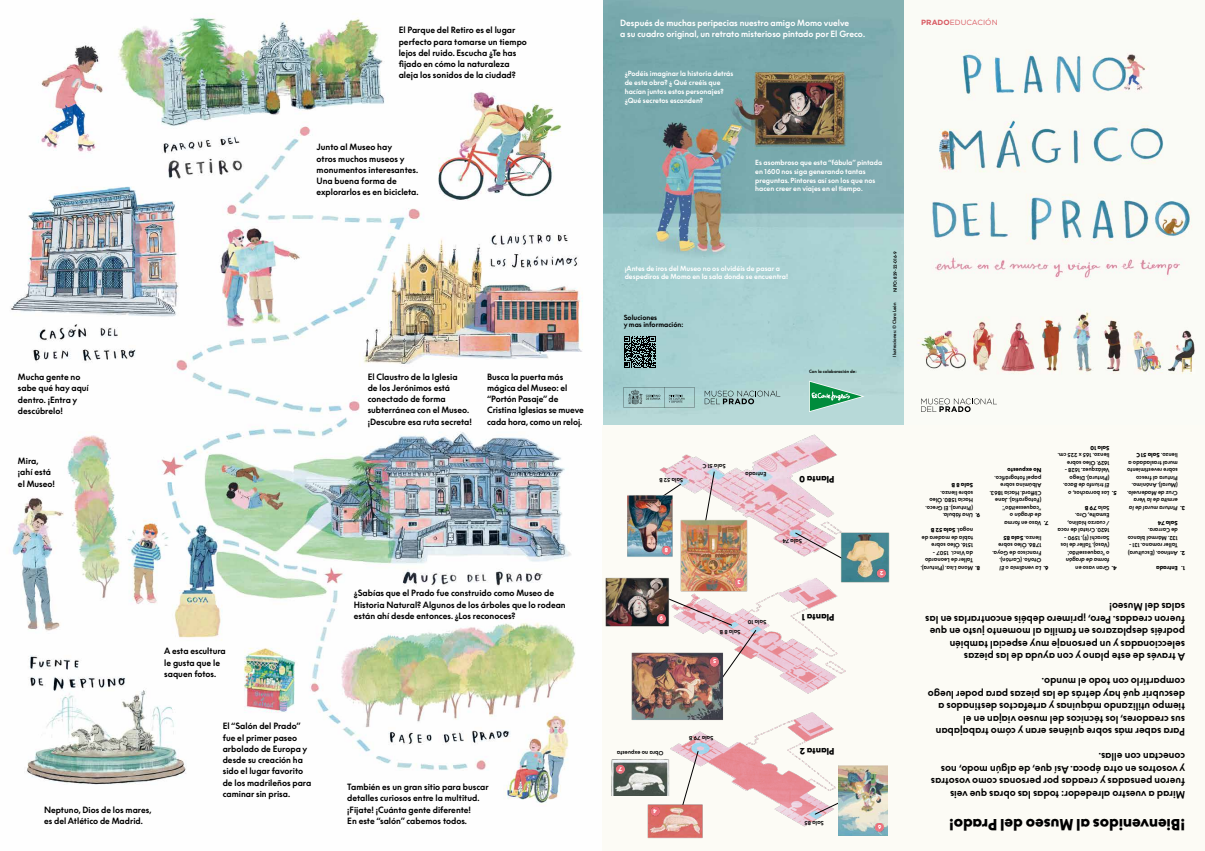
<style>
.page{position:relative;width:1205px;height:851px;background:#fff}
.page>*{position:absolute;margin:0;border:0;box-sizing:border-box;transform-origin:0 0}
.t1{font:900 15px "Supreme LL";color:#000}
.t2{font:10px/12.5px "Supreme LL Bold Flat";color:#000}
.t3{font:900 8.75px "Supreme LL";letter-spacing:-.005em;color:#000}
.t4{font:8.44px/11.2px "Supreme LL Bold Flat";color:#000}
.t5{font:8.44px/11.2px "Supreme LL Bold Flat";color:#fff}
.t6{font:7.5px "Gotham";color:#d95b63}
.t7{font:6.88px/8.8px "Supreme LL Bold Flat";color:#fff}
.t8{font:6.88px/7.5px "Supreme LL Bold Flat";color:#000}
.t9{font:5.62px/7.5px "Supreme LL Bold Flat";color:#000}
.t10{font:italic 5.62px/7.5px "Supreme LL Bold Flat";color:#000}
.t11{font:900 5.62px "Supreme LL";color:#000}
.t12{font:900 5.62px "Supreme LL";color:#fff}
.t13{font:4.38px "Supreme LL Bold Flat";color:#000}
.s1{font-weight:700}
.s2{font-family:"Supreme LL Bold Flat";font-weight:400}
.s3{font-family:"Supreme LL";font-weight:900}
.s4{font-style:italic}
.s5{font-family:"Supreme LL";font-weight:900;font-style:normal}
</style>
<div class="page">
<img style="left:603px;top:0;width:593px;height:425px">
<svg style="left:705px;top:390px;width:75px;height:14px"></svg>
<svg style="left:624px;top:387px;width:70px;height:20px"></svg>
<svg style="left:921px;top:398px;width:76px;height:14px"></svg>
<img style="left:10px;top:17px;width:573px;height:786px">
<div style="left:602px;top:425px;width:603px;height:425px;background:#fcfbf5"></div>
<img style="left:605px;top:577px;width:61px;height:50px">
<img style="left:611px;top:759px;width:58px;height:36px">
<img style="left:660px;top:434px;width:177px;height:117px">
<img style="left:666px;top:577px;width:180px;height:117px">
<img style="left:669px;top:712px;width:175px;height:124px">
<svg style="left:615px;top:765px;width:10px;height:9px"></svg>
<svg style="left:814px;top:801px;width:24px;height:13px"></svg>
<img style="left:838px;top:765px;width:50px;height:70px">
<svg style="left:874px;top:823px;width:10px;height:9px"></svg>
<svg style="left:682px;top:750px;width:17px;height:45px"></svg>
<img style="left:641px;top:795px;width:67px;height:44px">
<svg style="left:650px;top:807px;width:10px;height:9px"></svg>
<img style="left:631px;top:652px;width:106px;height:71px">
<img style="left:656px;top:598px;width:101px;height:81px">
<svg style="left:794px;top:532px;width:37px;height:25px"></svg>
<img style="left:831px;top:527px;width:59px;height:64px">
<svg style="left:876px;top:569px;width:10px;height:9px"></svg>
<svg style="left:809px;top:380px;width:55px;height:32px;background:#7abfa1"></svg>
<svg style="left:624px;top:336px;width:32px;height:32px"></svg>
<svg style="left:704px;top:471px;width:11px;height:42px"></svg>
<svg style="left:660px;top:483px;width:22px;height:7px"></svg>
<img style="left:674px;top:513px;width:79px;height:90px">
<svg style="left:734px;top:578px;width:10px;height:9px"></svg>
<img style="left:627px;top:490px;width:57px;height:77px">
<svg style="left:661px;top:546px;width:10px;height:9px"></svg>
<p class="t4" style="left:399px;top:25px;width:130px">El Parque del Retiro es el lugar perfecto para tomarse un tiempo lejos del ruido. Escucha ¿Te has fijado en cómo la naturaleza aleja los sonidos de la ciudad?</p>
<p class="t4" style="left:317px;top:142px;width:103px">Junto al Museo hay<br>otros muchos museos y monumentos interesantes.<br>Una buena forma de explorarlos es en bicicleta.</p>
<p class="t4" style="left:18px;top:371px;width:72px">Mucha gente no sabe qué hay aquí dentro. ¡Entra y descúbrelo!</p>
<p class="t4" style="left:368px;top:371px;width:106px">El Claustro de la Iglesia<br>de los Jerónimos está conectado de forma subterránea con el Museo. ¡Descubre esa ruta secreta!</p>
<p class="t4" style="left:18px;top:455px;width:39px">Mira, ¡ahí está el Museo!</p>
<p class="t4" style="left:487px;top:371px;width:98px">Busca la puerta más mágica del Museo: el “Portón Pasaje” de<br>Cristina Iglesias se mueve cada hora, como un reloj.</p>
<p class="t4" style="left:164px;top:645px;width:63px">A esta escultura le gusta que le saquen fotos.</p>
<p class="t4" style="left:44px;top:804px;width:109px">Neptuno, Dios de los mares, es del Atlético de Madrid.</p>
<p class="t4" style="left:223px;top:720px;width:90px">El “Salón del Prado” fue el primer paseo arbolado de Europa y desde su creación ha sido el lugar favorito de los madrileños para caminar sin prisa.</p>
<p class="t4" style="left:354px;top:588px;width:213px">¿Sabías que el Prado fue construido como Museo de<br>Historia Natural? Algunos de los árboles que lo rodean están ahí desde entonces. ¿Los reconoces?</p>
<p class="t4" style="left:347px;top:781px;width:143px">También es un gran sitio para buscar detalles curiosos entre la multitud. ¡Fijate! ¡Cuánta gente diferente!<br>En este “salón” cabemos todos.</p>
<p class="t5" style="left:620px;top:18px;width:246px">Después de muchas peripecias nuestro amigo Momo vuelve<br>a su cuadro original, un retrato misterioso pintado por El Greco.</p>
<p class="t7" style="left:625px;top:70px;width:110px">¿Podéis imaginar la historia detrás de esta obra? ¿ Qué creéis que hacían juntos estos personajes? ¿Qué secretos esconden?</p>
<p class="t7" style="left:755px;top:158px;width:129px">Es asombroso que esta “fábula” pintada en 1600 nos siga generando tantas preguntas. Pintores así son los que nos hacen creer en viajes en el tiempo.</p>
<p class="t7" style="left:625px;top:264px;width:165px">¡Antes de iros del Museo no os olvidéis de pasar a despediros de Momo en la sala donde se encuentra!</p>
<p class="t8" style="left:624px;top:313px;width:61px">Soluciones<br>y mas información:</p>
<p class="t13" style="left:809px;top:369px;width:49px">Con la colaboración de:</p>
<p class="t13" style="left:892px;top:292px;width:42px;rotate:-90deg">NIPO: 829-22-016-9</p>
<p class="t13" style="left:892px;top:356px;width:56px;rotate:-90deg">Ilustraciones: © Clara León</p>
<p class="t6" style="left:921px;top:17px;width:78px"><span class="s1">PRADO</span>EDUCACIÓN</p>
<p class="t9" style="left:683px;top:484px;width:26px;rotate:-180deg">Sala 52 B</p>
<p class="t9" style="left:726px;top:469px;width:25px;rotate:-180deg">Sala 51 C</p>
<p class="t9" style="left:766px;top:477px;width:22px;rotate:-180deg">Entrada</p>
<p class="t3" style="left:834px;top:483px;width:37px;rotate:-180deg">Planta 0</p>
<p class="t12" style="left:668px;top:553px;width:5px;rotate:-180deg">8</p>
<p class="t12" style="left:663px;top:621px;width:5px;rotate:-180deg">9</p>
<p class="t12" style="left:741px;top:585px;width:5px;rotate:-180deg">3</p>
<p class="t9" style="left:766px;top:625px;width:20px;rotate:-180deg">Sala 10</p>
<p class="t9" style="left:740px;top:635px;width:22px;rotate:-180deg">Sala 8 B</p>
<p class="t12" style="left:716px;top:664px;width:5px;rotate:-180deg">5</p>
<p class="t9" style="left:802px;top:544px;width:21px;rotate:-180deg">Sala 74</p>
<p class="t3" style="left:834px;top:622px;width:34px;rotate:-180deg">Planta 1</p>
<p class="t9" style="left:663px;top:757px;width:48px;rotate:-180deg">Obra no expuesta</p>
<p class="t12" style="left:622px;top:772px;width:5px;rotate:-180deg">7</p>
<p class="t12" style="left:657px;top:814px;width:5px;rotate:-180deg">4</p>
<p class="t9" style="left:713px;top:742px;width:26px;rotate:-180deg">Sala 79 B</p>
<p class="t3" style="left:834px;top:756px;width:36px;rotate:-180deg">Planta 2</p>
<p class="t9" style="left:824px;top:826px;width:21px;rotate:-180deg">Sala 85</p>
<p class="t12" style="left:883px;top:576px;width:5px;rotate:-180deg">2</p>
<p class="t12" style="left:881px;top:830px;width:5px;rotate:-180deg">6</p>
<p class="t11" style="left:1109px;top:451px;width:21px;rotate:-180deg">Sala 10</p>
<p class="t11" style="left:973px;top:488px;width:23px;rotate:-180deg">Sala 8 B</p>
<p class="t9" style="left:973px;top:511px;width:49px;rotate:-180deg">(Pintura). El Greco.<br>Hacia 1580. Óleo sobre lienzo.</p>
<p class="t10" style="left:973px;top:519px;width:32px;rotate:-180deg">Una fábula.</p>
<p class="t11" style="left:980px;top:518px;width:6px;rotate:-180deg">9.</p>
<p class="t11" style="left:973px;top:533px;width:44px;rotate:-180deg"><span class="s2">nogal.</span> Sala 52 B</p>
<p class="t9" style="left:973px;top:571px;width:54px;text-indent:-7px;rotate:-180deg"><span class="s3">8.</span> <span class="s4">Mona Lisa.</span> (Pintura).<br>Taller de Leonardo da Vinci. 1507 -<br>1516. Óleo sobre tabla de madera de</p>
<p class="t11" style="left:1041px;top:473px;width:35px;rotate:-180deg">No expuesto</p>
<p class="t9" style="left:1041px;top:504px;width:53px;rotate:-180deg">(Fotografía). Jane<br>Clifford. Hacia 1863.<br>Albúmina sobre papel fotográfico.</p>
<p class="t10" style="left:1041px;top:519px;width:41px;rotate:-180deg">de dragón o ''caquesseitão''.</p>
<p class="t10" style="left:1041px;top:526px;width:39px;rotate:-180deg">Vaso en forma</p>
<p class="t11" style="left:1048px;top:526px;width:6px;rotate:-180deg">7.</p>
<p class="t9" style="left:1041px;top:571px;width:50px;text-indent:-7px;rotate:-180deg"><span class="s3">6.</span> <span class="s4">La vendimia o El<br>Otoño.</span> (Cartón).<br>Francisco de Goya.<br>1786. Óleo sobre lienzo. <span class="s3">Sala 85</span></p>
<p class="t9" style="left:1109px;top:481px;width:53px;rotate:-180deg">(Pintura). Diego<br>Velázquez. 1628 -<br>1629. Óleo sobre lienzo. 165 x 225 cm.</p>
<p class="t10" style="left:1109px;top:496px;width:48px;text-indent:-7px;rotate:-180deg"><span class="s5">5.</span> Los borrachos, o<br>El triunfo de Baco.</p>
<p class="t9" style="left:1109px;top:549px;width:53px;rotate:-180deg">(Vaso). Taller de los<br>Sarachi (?). 1590 -<br>1620. Cristal de roca / cuarzo hialino,<br>Esmalte, Oro.<br>Sala <span class="s3">79 B</span></p>
<p class="t10" style="left:1109px;top:571px;width:45px;text-indent:-7px;rotate:-180deg"><span class="s5">4.</span> Gran vaso en forma de dragón o ''caquesseitão'.</p>
<p class="t9" style="left:1178px;top:489px;width:52px;rotate:-180deg">(Mural). Anónimo.<br>Pintura al fresco sobre revestimiento mural trasladado a lienzo. <span class="s3">Sala 51 C</span></p>
<p class="t10" style="left:1178px;top:511px;width:52px;text-indent:-7px;rotate:-180deg"><span class="s5">3.</span> Pintura mural de la ermita de la Vera<br>Cruz de Maderuelo.</p>
<p class="t11" style="left:1178px;top:526px;width:22px;rotate:-180deg">Sala 74</p>
<p class="t9" style="left:1178px;top:556px;width:52px;text-indent:-7px;rotate:-180deg"><span class="s3">2.</span> <span class="s4">Antinoo.</span> (Escultura)<br>Taller romano. 131 -<br>132. Mármol blanco de Carrara.</p>
<p class="t11" style="left:1178px;top:571px;width:23px;rotate:-180deg">Entrada</p>
<p class="t11" style="left:1185px;top:571px;width:5px;rotate:-180deg">1.</p>
<p class="t2" style="left:1185px;top:662px;width:261px;rotate:-180deg">A través de este plano y con ayuda de las piezas seleccionadas y un personaje muy especial también podréis desplazaros en familia al momento justo en que fueron creadas. Pero, ¡primero debéis encontrarlas en las salas del Museo!</p>
<p class="t2" style="left:1185px;top:737px;width:258px;rotate:-180deg">Para saber más sobre quiénes eran y cómo trabajaban sus creadores, los técnicos del museo viajan en el<br>tiempo utilizando máquinas y artefactos destinados a descubrir qué hay detrás de las piezas para poder luego compartirlo con todo el mundo.</p>
<p class="t2" style="left:1185px;top:800px;width:255px;rotate:-180deg">Mirad a vuestro alrededor: todas las obras que veis fueron pensadas y creadas por personas como vosotras y vosotros en otra época. Así que, de algún modo, nos conectan con ellas.</p>
<h1 class="t1" style="left:1185px;top:832px;width:237px;rotate:-180deg">!Bienvenidos al Museo del Prado!</h1>
</div>
